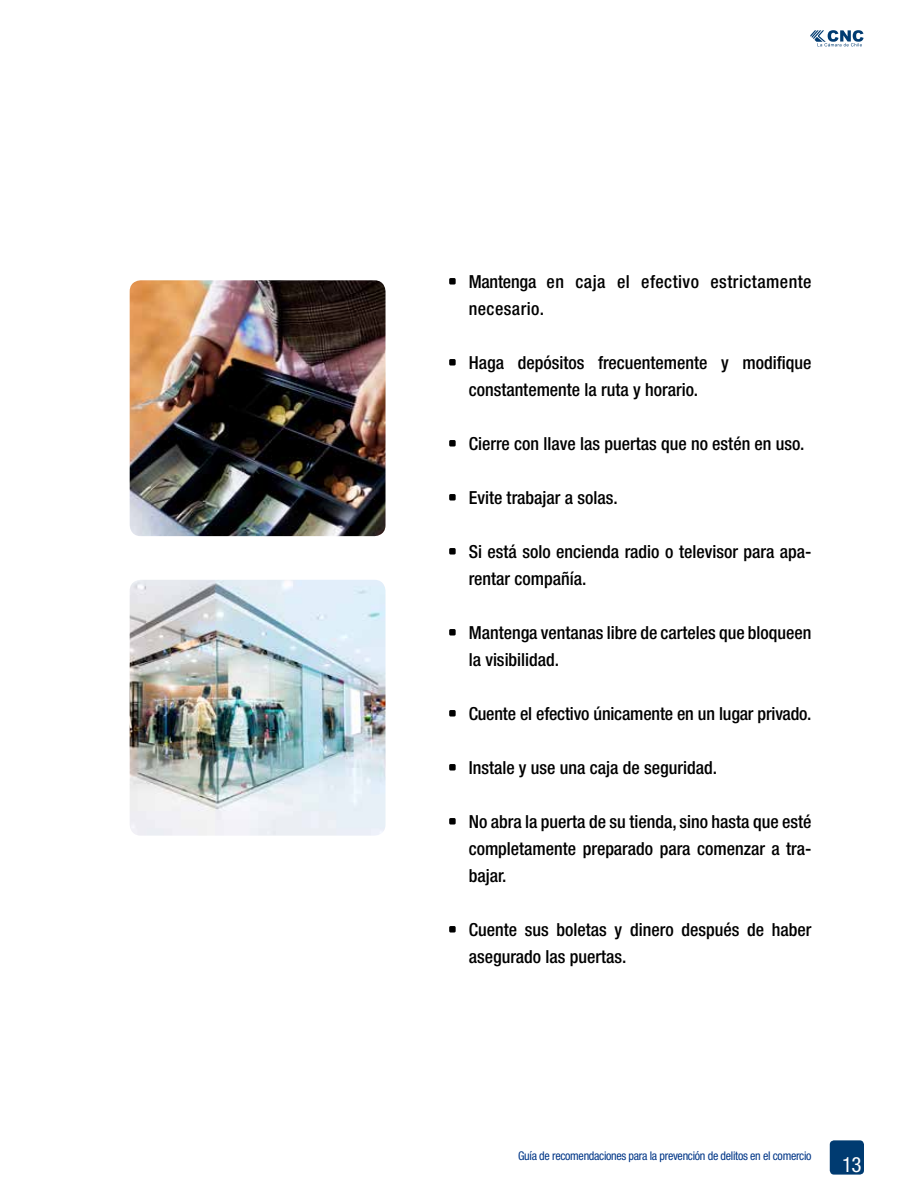
<style>
.page{position:relative;width:918px;height:1188px;background:#fff}
.page>*{position:absolute;margin:0;border:0;box-sizing:border-box;transform-origin:0 0}
.t1{font:condensed 21px "Helvetica Neue";color:#fff}
.t2{font:500 condensed 18px/27px "Helvetica Neue";color:#000}
.t3{font:500 condensed 18px/27px "Helvetica Neue";letter-spacing:.025em;color:#000}
.t4{font:condensed 12px "Helvetica Neue";letter-spacing:-.025em;color:#003687}
</style>
<div class="page">
<div style="left:830px;top:1140px;width:34px;height:35px;background:#003b71;border-radius:4px"></div>
<svg style="left:810px;top:30px;width:54px;height:16px"></svg>
<div style="left:449px;top:278px;width:7px;height:7px;background:#000"></div>
<div style="left:449px;top:359px;width:7px;height:7px;background:#000"></div>
<div style="left:449px;top:440px;width:7px;height:7px;background:#000"></div>
<div style="left:449px;top:494px;width:7px;height:7px;background:#000"></div>
<div style="left:449px;top:548px;width:7px;height:7px;background:#000"></div>
<div style="left:449px;top:629px;width:7px;height:7px;background:#000"></div>
<div style="left:449px;top:710px;width:7px;height:7px;background:#000"></div>
<div style="left:449px;top:764px;width:7px;height:7px;background:#000"></div>
<div style="left:449px;top:818px;width:7px;height:7px;background:#000"></div>
<div style="left:449px;top:926px;width:7px;height:7px;background:#000"></div>
<img style="left:130px;top:280px;width:256px;height:256px">
<img style="left:130px;top:580px;width:256px;height:256px">
<p class="t3" style="left:469px;top:267px;width:344px">Mantenga en caja el efectivo estrictamente necesario.</p>
<p class="t2" style="left:469px;top:348px;width:344px">Haga depósitos frecuentemente y modifique constantemente la ruta y horario.</p>
<p class="t2" style="left:469px;top:429px;width:337px">Cierre con llave las puertas que no estén en uso.</p>
<p class="t2" style="left:469px;top:483px;width:151px">Evite trabajar a solas.</p>
<p class="t2" style="left:469px;top:537px;width:344px">Si está solo encienda radio o televisor para apa&shy;rentar compañía.</p>
<p class="t2" style="left:469px;top:618px;width:344px">Mantenga ventanas libre de carteles que bloqueen la visibilidad.</p>
<p class="t2" style="left:469px;top:699px;width:344px">Cuente el efectivo únicamente en un lugar privado.</p>
<p class="t2" style="left:469px;top:753px;width:250px">Instale y use una caja de seguridad.</p>
<p class="t2" style="left:469px;top:807px;width:344px;text-align:justify">No abra la puerta de su tienda, sino hasta que esté completamente preparado para comenzar a tra&shy;bajar.</p>
<p class="t2" style="left:469px;top:915px;width:344px">Cuente sus boletas y dinero después de haber asegurado las puertas.</p>
<p class="t4" style="left:518px;top:1149px;width:295px">Guía de recomendaciones para la prevención de delitos en el comercio</p>
<p class="t1" style="left:842px;top:1153px;width:21px">13</p>
</div>
